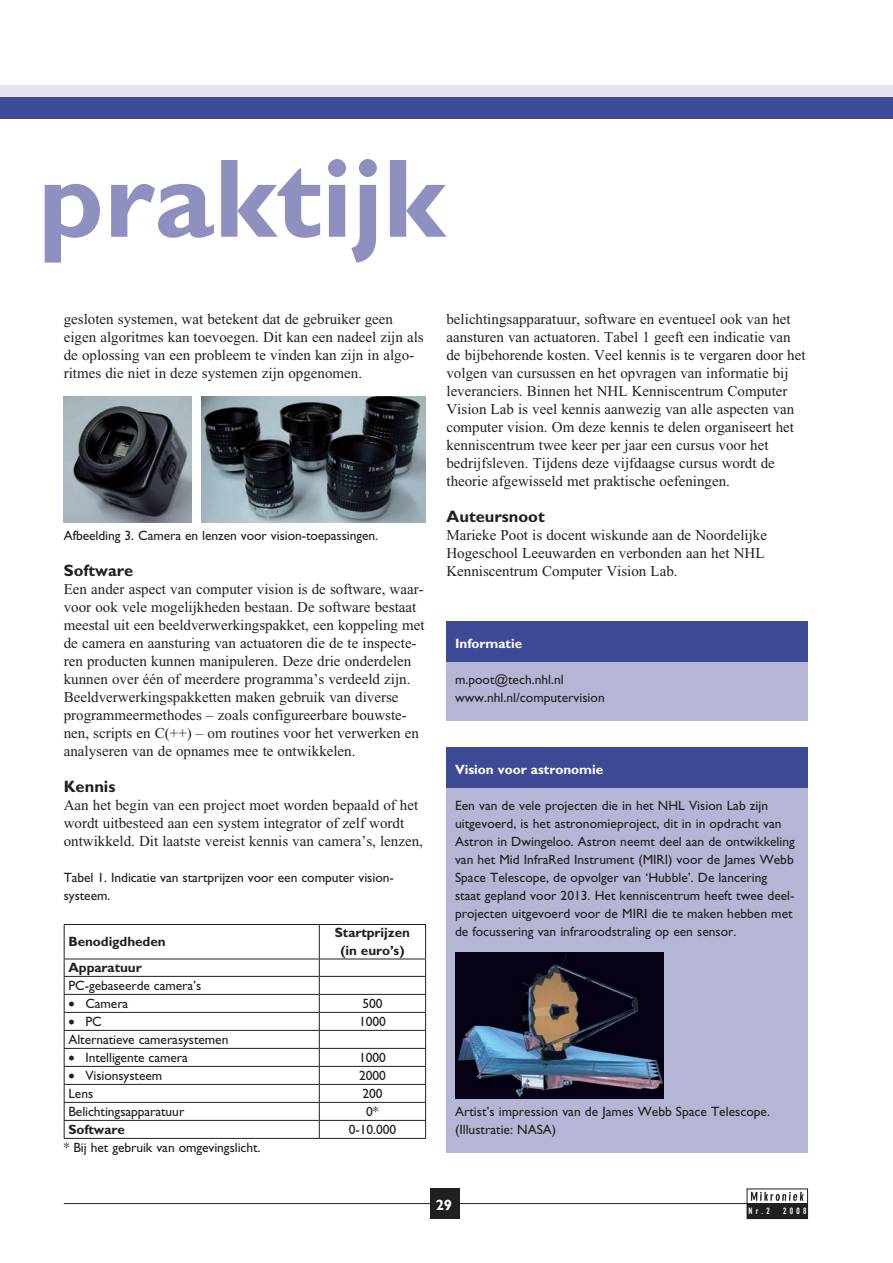
<style>
.page{position:relative;width:893px;height:1263px;background:#fff}
.page>*{position:absolute;margin:0;border:0;box-sizing:border-box;transform-origin:0 0}
.t1{font:700 112.5px "Gill Sans";color:#9090c0}
.t2{font:700 16.5px "Gill Sans";color:#231f20}
.t3{font:15px/18px "Times New Roman";color:#231f20}
.t4{font:700 15px "Gill Sans";color:#fff}
.t5{font:13.5px/18px "Gill Sans";color:#231f20}
.t6{font:700 13.5px/18px "Gill Sans";letter-spacing:-.005em;color:#231f20;text-align:center}
.t7{font:700 13.5px "Gill Sans";color:#fff}
.t8{font:9px "DIN Engschrift Alternate";letter-spacing:.37em;color:#fff}
</style>
<div class="page">
<div style="left:0;top:85px;width:893px;height:13px;background:#e4e4f1"></div>
<div style="left:0;top:98px;width:893px;height:21px;background:#3e4a95"></div>
<svg style="left:751px;top:1192px;width:53px;height:9px"></svg>
<div style="left:747px;top:1204px;width:60px;height:14px;background:#231f20"></div>
<div style="left:747px;top:1203px;width:61px;height:16px;border:1px solid #231f20"></div>
<hr style="left:64px;top:1203px;width:744px;height:1px;background:#231f20">
<div style="left:430px;top:1188px;width:30px;height:31px;background:#231f20"></div>
<img style="left:64px;top:396px;width:127px;height:126px">
<img style="left:202px;top:396px;width:223px;height:126px">
<div style="left:446px;top:648px;width:362px;height:72px;background:#b5b6d6"></div>
<div style="left:446px;top:621px;width:362px;height:41px;background:#3e4a95"></div>
<div style="left:446px;top:774px;width:362px;height:378px;background:#b5b6d6"></div>
<div style="left:446px;top:747px;width:362px;height:41px;background:#3e4a95"></div>
<hr style="left:64px;top:924px;width:255px;height:1px;background:#231f20">
<hr style="left:64px;top:925px;width:1px;height:34px;background:#231f20">
<hr style="left:319px;top:924px;width:107px;height:1px;background:#231f20">
<hr style="left:319px;top:925px;width:1px;height:34px;background:#231f20">
<hr style="left:425px;top:925px;width:1px;height:34px;background:#231f20">
<hr style="left:64px;top:959px;width:255px;height:1px;background:#231f20">
<hr style="left:319px;top:959px;width:107px;height:1px;background:#231f20">
<hr style="left:64px;top:976px;width:255px;height:1px;background:#231f20">
<hr style="left:319px;top:976px;width:107px;height:1px;background:#231f20">
<hr style="left:64px;top:994px;width:255px;height:1px;background:#231f20">
<hr style="left:319px;top:994px;width:107px;height:1px;background:#231f20">
<hr style="left:64px;top:1012px;width:255px;height:1px;background:#231f20">
<hr style="left:319px;top:1012px;width:107px;height:1px;background:#231f20">
<hr style="left:64px;top:1030px;width:255px;height:1px;background:#231f20">
<hr style="left:319px;top:1030px;width:107px;height:1px;background:#231f20">
<hr style="left:64px;top:1048px;width:255px;height:1px;background:#231f20">
<hr style="left:319px;top:1048px;width:107px;height:1px;background:#231f20">
<hr style="left:64px;top:1066px;width:255px;height:1px;background:#231f20">
<hr style="left:319px;top:1066px;width:107px;height:1px;background:#231f20">
<hr style="left:64px;top:1084px;width:255px;height:1px;background:#231f20">
<hr style="left:319px;top:1084px;width:107px;height:1px;background:#231f20">
<hr style="left:64px;top:1102px;width:255px;height:1px;background:#231f20">
<hr style="left:319px;top:1102px;width:107px;height:1px;background:#231f20">
<hr style="left:64px;top:1120px;width:255px;height:1px;background:#231f20">
<svg style="left:64px;top:959px;width:1px;height:179px"></svg>
<hr style="left:319px;top:1120px;width:107px;height:1px;background:#231f20">
<svg style="left:319px;top:959px;width:1px;height:179px"></svg>
<svg style="left:425px;top:959px;width:1px;height:179px"></svg>
<hr style="left:64px;top:1138px;width:255px;height:1px;background:#231f20">
<hr style="left:319px;top:1138px;width:107px;height:1px;background:#231f20">
<img style="left:455px;top:953px;width:208px;height:145px">
<h1 class="t1" style="left:38px;top:132px;width:408px">praktijk</h1>
<p class="t3" style="left:64px;top:310px;width:361px">gesloten systemen, wat betekent dat de gebruiker geen eigen algoritmes kan toevoegen. Dit kan een nadeel zijn als de oplossing van een probleem te vinden kan zijn in algo&shy;ritmes die niet in deze systemen zijn opgenomen.</p>
<p class="t5" style="left:64px;top:527px;width:316px">Afbeelding 3. Camera en lenzen voor vision-toepassingen.</p>
<p class="t2" style="left:64px;top:561px;width:71px">Software</p>
<p class="t3" style="left:64px;top:580px;width:362px">Een ander aspect van computer vision is de software, waar&shy;voor ook vele mogelijkheden bestaan. De software bestaat meestal uit een beeldverwerkingspakket, een koppeling met de camera en aansturing van actuatoren die de te inspecte&shy;ren producten kunnen manipuleren. Deze drie onderdelen kunnen over één of meerdere programma’s verdeeld zijn.<br>Beeldverwerkingspakketten maken gebruik van diverse programmeermethodes – zoals configureerbare bouwste&shy;nen, scripts en C(++) – om routines voor het verwerken en analyseren van de opnames mee te ontwikkelen.</p>
<p class="t2" style="left:64px;top:777px;width:53px">Kennis</p>
<p class="t3" style="left:64px;top:796px;width:361px">Aan het begin van een project moet worden bepaald of het wordt uitbesteed aan een system integrator of zelf wordt ontwikkeld. Dit laatste vereist kennis van camera’s, lenzen,</p>
<p class="t5" style="left:64px;top:869px;width:331px">Tabel 1. Indicatie van startprijzen voor een computer vision&shy;systeem.</p>
<p class="t6" style="left:68px;top:932px;width:99px">Benodigdheden</p>
<p class="t6" style="left:335px;top:923px;width:77px">Startprijzen (in euro’s)</p>
<p class="t6" style="left:68px;top:958px;width:75px">Apparatuur</p>
<p class="t5" style="left:68px;top:977px;width:134px">PC-gebaseerde camera’s</p>
<p class="t5" style="left:68px;top:995px;width:61px">• Camera</p>
<p class="t5" style="left:362px;top:995px;width:22px">500</p>
<p class="t5" style="left:68px;top:1013px;width:35px">• PC</p>
<p class="t5" style="left:359px;top:1013px;width:28px">1000</p>
<p class="t5" style="left:68px;top:1031px;width:162px">Alternatieve camerasystemen</p>
<p class="t5" style="left:68px;top:1049px;width:121px">• Intelligente camera</p>
<p class="t5" style="left:359px;top:1049px;width:28px">1000</p>
<p class="t5" style="left:68px;top:1067px;width:95px">• Visionsysteem</p>
<p class="t5" style="left:359px;top:1067px;width:28px">2000</p>
<p class="t5" style="left:68px;top:1085px;width:26px">Lens</p>
<p class="t5" style="left:362px;top:1085px;width:22px">200</p>
<p class="t5" style="left:68px;top:1103px;width:117px">Belichtingsapparatuur</p>
<p class="t5" style="left:366px;top:1103px;width:14px">0*</p>
<p class="t6" style="left:68px;top:1120px;width:58px">Software</p>
<p class="t5" style="left:349px;top:1121px;width:49px">0-10.000</p>
<p class="t5" style="left:64px;top:1139px;width:198px">* Bij het gebruik van omgevingslicht.</p>
<p class="t3" style="left:446px;top:310px;width:361px">belichtingsapparatuur, software en eventueel ook van het aansturen van actuatoren. Tabel 1 geeft een indicatie van de bijbehorende kosten. Veel kennis is te vergaren door het volgen van cursussen en het opvragen van informatie bij leveranciers. Binnen het NHL Kenniscentrum Computer Vision Lab is veel kennis aanwezig van alle aspecten van computer vision. Om deze kennis te delen organiseert het kenniscentrum twee keer per jaar een cursus voor het bedrijfsleven. Tijdens deze vijfdaagse cursus wordt de theorie afgewisseld met praktische oefeningen.</p>
<p class="t2" style="left:446px;top:507px;width:100px">Auteursnoot</p>
<p class="t3" style="left:446px;top:526px;width:322px">Marieke Poot is docent wiskunde aan de Noordelijke<br>Hogeschool Leeuwarden en verbonden aan het NHL<br>Kenniscentrum Computer Vision Lab.</p>
<p class="t7" style="left:455px;top:635px;width:69px">Informatie</p>
<p class="t5" style="left:455px;top:671px;width:151px">m.poot@tech.nhl.nl www.nhl.nl/computervision</p>
<p class="t7" style="left:455px;top:761px;width:150px">Vision voor astronomie</p>
<p class="t5" style="left:455px;top:797px;width:342px">Een van de vele projecten die in het NHL Vision Lab zijn uitgevoerd, is het astronomieproject, dit in in opdracht van Astron in Dwingeloo. Astron neemt deel aan de ontwikkeling van het Mid InfraRed Instrument (MIRI) voor de James Webb Space Telescope, de opvolger van ‘Hubble’. De lancering staat gepland voor 2013. Het kenniscentrum heeft twee deel&shy;projecten uitgevoerd voor de MIRI die te maken hebben met de focussering van infraroodstraling op een sensor.</p>
<p class="t5" style="left:455px;top:1103px;width:316px">Artist’s impression van de James Webb Space Telescope. (Illustratie: NASA)</p>
<p class="t4" style="left:436px;top:1196px;width:18px">29</p>
<p class="t8" style="left:748px;top:1205px;width:23px">Nr.2</p>
<p class="t8" style="left:783px;top:1205px;width:25px">2008</p>
</div>
